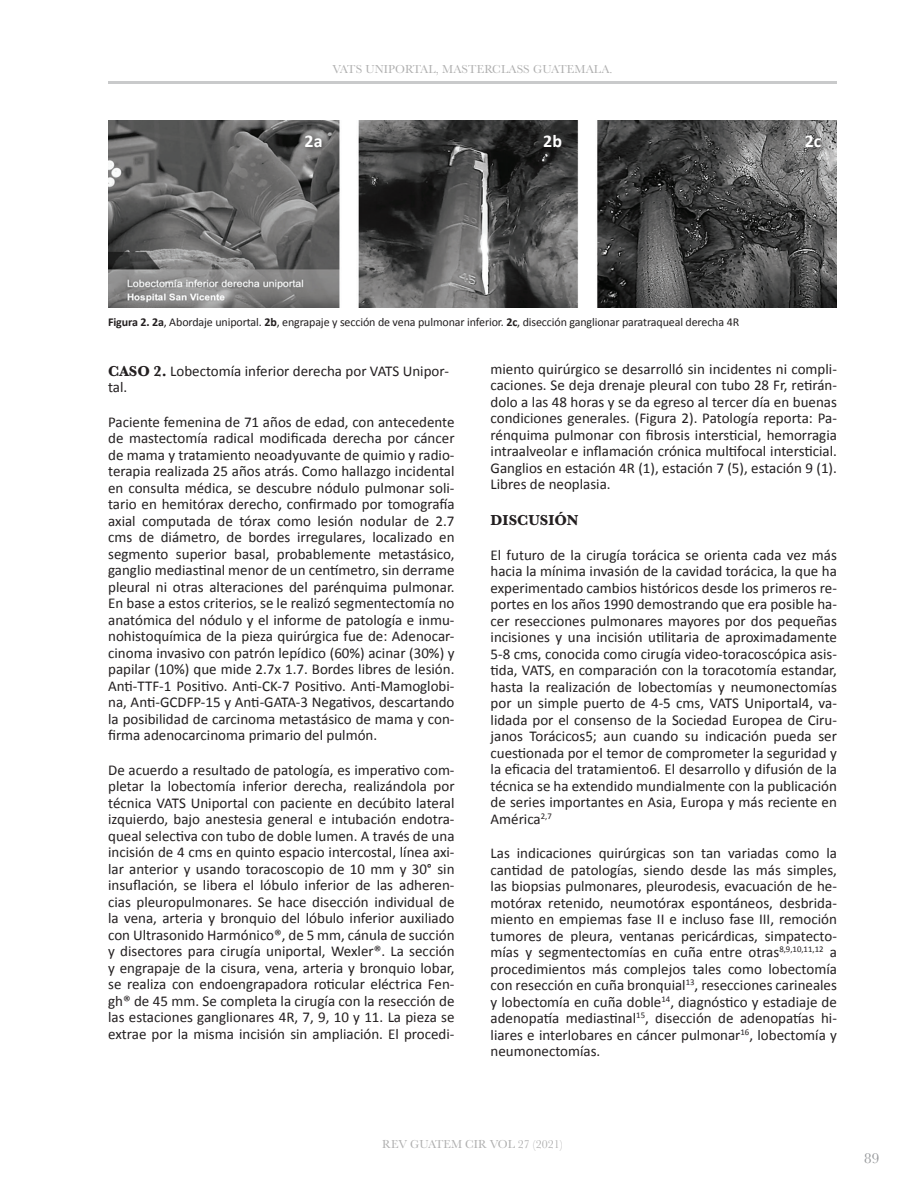
<style>
.page{position:relative;width:918px;height:1188px;background:#fff}
.page>*{position:absolute;margin:0;border:0;box-sizing:border-box;transform-origin:0 0}
.t1{font:700 18px "Calibri";color:#fff}
.t2{font:15px/16.5px "Calibri";color:#231f20;text-align:justify}
.t3{font:700 15px "Baskerville";color:#231f20}
.t4{font:15px "Baskerville";color:#939598}
.t5{font:12px "Calibri";letter-spacing:-.01em;color:#231f20}
.t6{font:12px "Baskerville";letter-spacing:.005em;color:#afafaf}
.s1{font-weight:700}
.s2{font-family:"Baskerville";font-weight:700}
</style>
<div class="page">
<hr style="left:108px;top:81px;width:729px;height:3px;background:#939598">
<img style="left:108px;top:120px;width:729px;height:187px">
<div style="left:302px;top:133px;width:26px;height:21px;background:#231f20;opacity:.75"></div>
<div style="left:541px;top:132px;width:27px;height:22px;background:#231f20;opacity:.75"></div>
<div style="left:802px;top:133px;width:25px;height:21px;background:#231f20;opacity:.75"></div>
<p class="t6" style="left:332px;top:61px;width:282px">VATS UNIPORTAL, MASTERCLASS GUATEMALA.</p>
<p class="t1" style="left:305px;top:129px;width:20px">2a</p>
<p class="t1" style="left:543px;top:129px;width:20px">2b</p>
<p class="t1" style="left:805px;top:129px;width:18px">2c</p>
<p class="t5" style="left:108px;top:314px;width:633px"><span class="s1">Figura 2. 2a</span>, Abordaje uniportal. <span class="s1">2b</span>, engrapaje y sección de vena pulmonar inferior. <span class="s1">2c</span>, disección ganglionar paratraqueal derecha 4R</p>
<p class="t2" style="left:108px;top:362px;width:342px"><span class="s2">CASO 2.</span> Lobectomía inferior derecha por VATS Unipor&shy;tal.</p>
<p class="t2" style="left:108px;top:413px;width:348px">Paciente femenina de 71 años de edad, con antecedente de mastectomía radical modificada derecha por cáncer de mama y tratamiento neoadyuvante de quimio y radio&shy;terapia realizada 25 años atrás. Como hallazgo incidental en consulta médica, se descubre nódulo pulmonar soli&shy;tario en hemitórax derecho, confirmado por tomografía axial computada de tórax como lesión nodular de 2.7 cms de diámetro, de bordes irregulares, localizado en segmento superior basal, probablemente metastásico, ganglio mediastinal menor de un centímetro, sin derrame pleural ni otras alteraciones del parénquima pulmonar.<br>En base a estos criterios, se le realizó segmentectomía no anatómica del nódulo y el informe de patología e inmu&shy;nohistoquímica de la pieza quirúrgica fue de: Adenocar&shy;cinoma invasivo con patrón lepídico (60%) acinar (30%) y papilar (10%) que mide 2.7x 1.7. Bordes libres de lesión.<br>Anti-TTF-1 Positivo. Anti-CK-7 Positivo. Anti-Mamoglobi&shy;na, Anti-GCDFP-15 y Anti-GATA-3 Negativos, descartando la posibilidad de carcinoma metastásico de mama y con&shy;firma adenocarcinoma primario del pulmón.</p>
<p class="t2" style="left:108px;top:761px;width:348px">De acuerdo a resultado de patología, es imperativo com&shy;pletar la lobectomía inferior derecha, realizándola por técnica VATS Uniportal con paciente en decúbito lateral izquierdo, bajo anestesia general e intubación endotra&shy;queal selectiva con tubo de doble lumen. A través de una incisión de 4 cms en quinto espacio intercostal, línea axi&shy;lar anterior y usando toracoscopio de 10 mm y 30° sin insuflación, se libera el lóbulo inferior de las adheren&shy;cias pleuropulmonares. Se hace disección individual de la vena, arteria y bronquio del lóbulo inferior auxiliado con Ultrasonido Harmónico®, de 5 mm, cánula de succión y disectores para cirugía uniportal, Wexler®. La sección y engrapaje de la cisura, vena, arteria y bronquio lobar, se realiza con endoengrapadora roticular eléctrica Fen&shy;gh® de 45 mm. Se completa la cirugía con la resección de las estaciones ganglionares 4R, 7, 9, 10 y 11. La pieza se extrae por la misma incisión sin ampliación. El procedi-</p>
<p class="t2" style="left:491px;top:360px;width:348px">miento quirúrgico se desarrolló sin incidentes ni compli&shy;caciones. Se deja drenaje pleural con tubo 28 Fr, retirán&shy;dolo a las 48 horas y se da egreso al tercer día en buenas condiciones generales. (Figura 2). Patología reporta: Pa&shy;rénquima pulmonar con fibrosis intersticial, hemorragia intraalveolar e inflamación crónica multifocal intersticial.<br>Ganglios en estación 4R (1), estación 7 (5), estación 9 (1).<br>Libres de neoplasia.</p>
<p class="t3" style="left:491px;top:510px;width:90px">DISCUSIÓN</p>
<p class="t2" style="left:491px;top:546px;width:348px">El futuro de la cirugía torácica se orienta cada vez más hacia la mínima invasión de la cavidad torácica, la que ha experimentado cambios históricos desde los primeros re&shy;portes en los años 1990 demostrando que era posible ha&shy;cer resecciones pulmonares mayores por dos pequeñas incisiones y una incisión utilitaria de aproximadamente 5-8 cms, conocida como cirugía video-toracoscópica asis&shy;tida, VATS, en comparación con la toracotomía estandar, hasta la realización de lobectomías y neumonectomías por un simple puerto de 4-5 cms, VATS Uniportal4, va&shy;lidada por el consenso de la Sociedad Europea de Ciru&shy;janos Torácicos5; aun cuando su indicación pueda ser cuestionada por el temor de comprometer la seguridad y la eficacia del tratamiento6. El desarrollo y difusión de la técnica se ha extendido mundialmente con la publicación de series importantes en Asia, Europa y más reciente en América<sup>2,7</sup></p>
<p class="t2" style="left:491px;top:844px;width:348px">Las indicaciones quirúrgicas son tan variadas como la cantidad de patologías, siendo desde las más simples, las biopsias pulmonares, pleurodesis, evacuación de he&shy;motórax retenido, neumotórax espontáneos, desbrida&shy;miento en empiemas fase II e incluso fase III, remoción tumores de pleura, ventanas pericárdicas, simpatecto&shy;mías y segmentectomías en cuña entre otras<sup>8,9,10,11,12</sup> a procedimientos más complejos tales como lobectomía con resección en cuña bronquial<sup>13</sup>, resecciones carineales y lobectomía en cuña doble<sup>14</sup>, diagnóstico y estadiaje de adenopatía mediastinal<sup>15</sup>, disección de adenopatías hi&shy;liares e interlobares en cáncer pulmonar<sup>16</sup>, lobectomía y neumonectomías.</p>
<p class="t6" style="left:382px;top:1137px;width:182px">REV GUATEM CIR VOL 27 (2021)</p>
<p class="t4" style="left:864px;top:1148px;width:16px">89</p>
</div>
